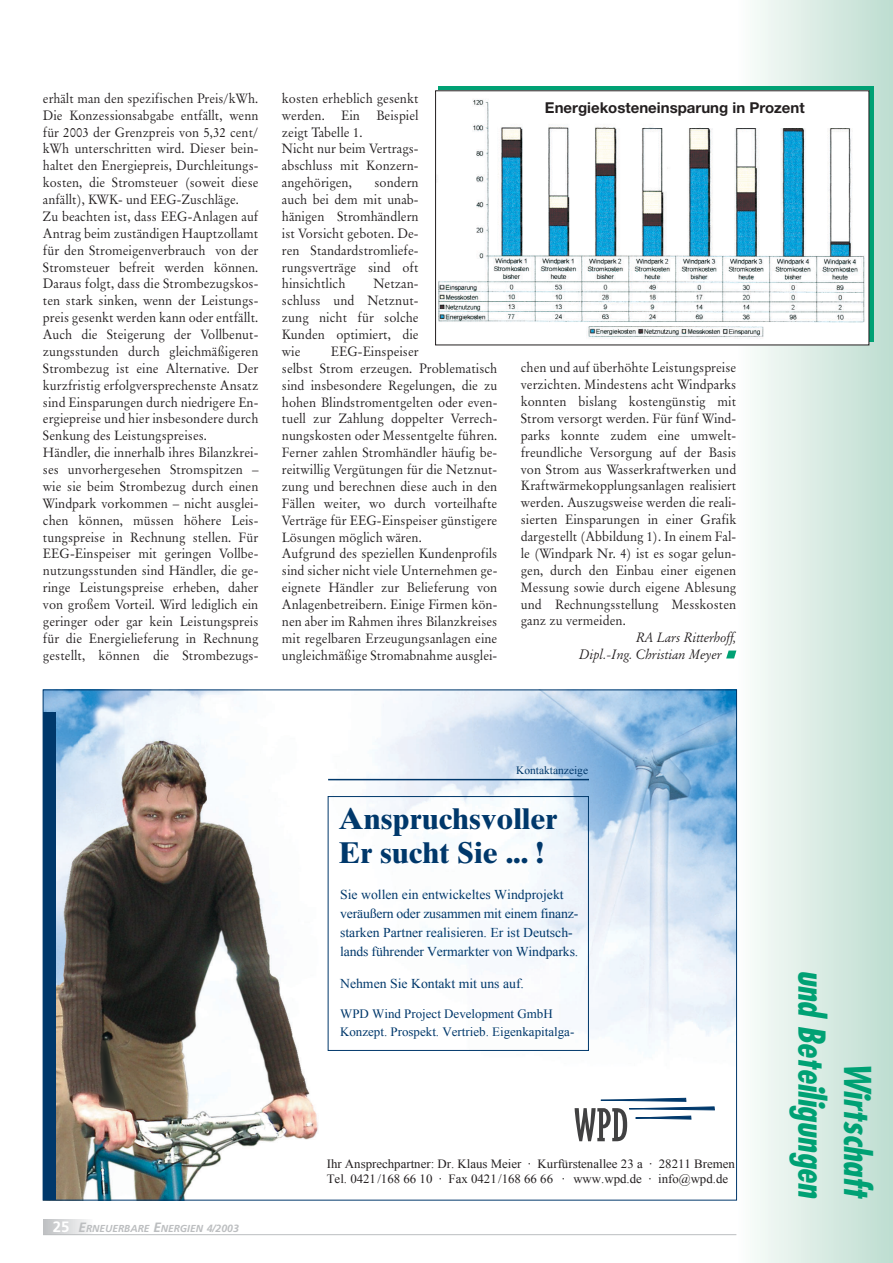
<style>
.page{position:relative;width:893px;height:1263px;background:#fff}
.page>*{position:absolute;margin:0;border:0;box-sizing:border-box;transform-origin:0 0}
.t1{font:italic 700 condensed 36px/45.6px "Futura";color:#00a174;text-align:right}
.t2{font:700 30px/33.9px "Times Ten";color:#00386b}
.t3{font:700 15px "Helvetica Neue";color:#231f20}
.t4{font:13.5px/16.8px "Original Garamond BT";color:#231f20;text-align:justify;scale:.96 1}
.t5{font:13.5px/16.8px "Original Garamond BT";color:#231f20;scale:.95 1}
.t6{font:13.5px/18.9px "Times New Roman";color:#00386b}
.t7{font:italic 13.5px/17px "Original Garamond BT";color:#231f20;scale:.96 1}
.t8{font:12.75px/17.9px "Times New Roman";color:#00386b}
.t9{font:12.6px/15.1px "Times New Roman";color:#231f20}
.t10{font:11.25px "Times New Roman";color:#00386b}
.t11{font:italic 700 10.2px "Frutiger";color:#bcbec0}
.s1{font-style:normal;font-size:15px;color:#fff}
.s2{font-size:13.5px}
.s3{font-size:10.5px}
</style>
<div class="page">
<div style="left:736px;top:0;width:156px;height:1263px;background:linear-gradient(to right,#fbfdfc,#beddd0)"></div>
<svg style="left:438px;top:87px;width:435px;height:255px;background:#3c9c81"></svg>
<svg style="left:43px;top:1219px;width:45px;height:15px"></svg>
<hr style="left:43px;top:1234px;width:693px;height:1px;background:#bcbec0">
<img style="left:45px;top:692px;width:690px;height:507px">
<svg style="left:574px;top:1097px;width:141px;height:44px"></svg>
<div style="left:43px;top:713px;width:13px;height:487px;background:#00386b"></div>
<div style="left:328px;top:796px;width:261px;height:255px;border:1px solid #00386b"></div>
<hr style="left:328px;top:779px;width:261px;height:1px;background:#00386b">
<svg style="left:726px;top:651px;width:10px;height:7px"></svg>
<img style="left:438px;top:92px;width:429px;height:251px">
<p class="t5" style="left:43px;top:91px;width:228px">erhält man den spezifischen Preis/kWh.<br>Die Konzessionsabgabe entfällt, wenn für 2003 der Grenzpreis von 5,32 cent/ kWh unterschritten wird. Dieser bein&shy;haltet den Energiepreis, Durchleitungs&shy;kosten, die Stromsteuer (soweit diese anfällt), KWK- und EEG-Zuschläge.<br>Zu beachten ist, dass EEG-Anlagen auf Antrag beim zuständigen Hauptzollamt für den Stromeigenverbrauch von der Stromsteuer befreit werden können.<br>Daraus folgt, dass die Strombezugskos&shy;ten stark sinken, wenn der Leistungs&shy;preis gesenkt werden kann oder entfällt.<br>Auch die Steigerung der Vollbenut&shy;zungsstunden durch gleichmäßigeren Strombezug ist eine Alternative. Der kurzfristig erfolgversprechenste Ansatz sind Einsparungen durch niedrigere En&shy;ergiepreise und hier insbesondere durch Senkung des Leistungspreises.<br>Händler, die innerhalb ihres Bilanzkrei&shy;ses unvorhergesehen Stromspitzen – wie sie beim Strombezug durch einen Windpark vorkommen – nicht ausglei&shy;chen können, müssen höhere Leis&shy;tungspreise in Rechnung stellen. Für EEG-Einspeiser mit geringen Vollbe&shy;nutzungsstunden sind Händler, die ge&shy;ringe Leistungspreise erheben, daher von großem Vorteil. Wird lediglich ein geringer oder gar kein Leistungspreis für die Energielieferung in Rechnung gestellt, können die Strombezugs-</p>
<p class="t4" style="left:282px;top:91px;width:144px;text-align:left">kosten erheblich gesenkt werden. Ein Beispiel zeigt Tabelle 1.<br>Nicht nur beim Vertrags&shy;abschluss mit Konzern&shy;angehörigen,</p>
<p class="t4" style="left:282px;top:176px;width:144px;text-indent:93px">sondern auch bei dem mit unab&shy;hänigen Stromhändlern ist Vorsicht geboten. De&shy;ren Standardstromliefe&shy;rungsverträge sind oft hinsichtlich</p>
<p class="t4" style="left:282px;top:277px;width:144px;text-indent:91px">Netzan&shy;schluss und Netznut&shy;zung nicht für solche Kunden optimiert, die wie</p>
<p class="t4" style="left:282px;top:344px;width:226px;text-align:left;text-indent:49px">EEG-Einspeiser<br>selbst Strom erzeugen. Problematisch sind insbesondere Regelungen, die zu hohen Blindstromentgelten oder even&shy;tuell zur Zahlung doppelter Verrech&shy;nungskosten oder Messentgelte führen.<br>Ferner zahlen Stromhändler häufig be&shy;reitwillig Vergütungen für die Netznut&shy;zung und berechnen diese auch in den Fällen weiter, wo durch vorteilhafte Verträge für EEG-Einspeiser günstigere Lösungen möglich wären.<br>Aufgrund des speziellen Kundenprofils sind sicher nicht viele Unternehmen ge&shy;eignete Händler zur Belieferung von Anlagenbetreibern. Einige Firmen kön&shy;nen aber im Rahmen ihres Bilanzkreises mit regelbaren Erzeugungsanlagen eine ungleichmäßige Stromabnahme ausglei-</p>
<p class="t3" style="left:545px;top:102px;width:261px">Energiekosteneinsparung in Prozent</p>
<p class="t4" style="left:521px;top:361px;width:226px">chen und auf überhöhte Leistungspreise verzichten. Mindestens acht Windparks konnten bislang kostengünstig mit Strom versorgt werden. Für fünf Wind&shy;parks konnte zudem eine umwelt&shy;freundliche Versorgung auf der Basis von Strom aus Wasserkraftwerken und Kraftwärmekopplungsanlagen realisiert werden. Auszugsweise werden die reali&shy;sierten Einsparungen in einer Grafik dargestellt (Abbildung 1). In einem Fal&shy;le (Windpark Nr. 4) ist es sogar gelun&shy;gen, durch den Einbau einer eigenen Messung sowie durch eigene Ablesung und Rechnungsstellung Messkosten ganz zu vermeiden.</p>
<p class="t7" style="left:579px;top:631px;width:165px;text-indent:57px">RA Lars Ritterhoff,<br>Dipl.-Ing. Christian Meyer</p>
<p class="t11" style="left:53px;top:1224px;width:187px"><span class="s1">25</span> <span class="s2">E</span>RNEUERBARE <span class="s2">E</span>NERGIEN <span class="s3">4/2003</span></p>
<p class="t10" style="left:516px;top:764px;width:73px">Kontaktanzeige</p>
<h2 class="t2" style="left:338px;top:804px;width:220px">Anspruchsvoller<br>Er sucht Sie ... !</h2>
<p class="t6" style="left:340px;top:885px;width:240px">Sie wollen ein entwickeltes Windprojekt veräußern oder zusammen mit einem finanz&shy;starken Partner realisieren. Er ist Deutsch&shy;lands führender Vermarkter von Windparks.</p>
<p class="t6" style="left:340px;top:974px;width:185px">Nehmen Sie Kontakt mit uns auf.</p>
<p class="t8" style="left:340px;top:1005px;width:236px">WPD Wind Project Development GmbH<br>Konzept. Prospekt. Vertrieb. Eigenkapitalga-</p>
<p class="t9" style="left:327px;top:1156px;width:409px">Ihr Ansprechpartner: Dr. Klaus Meier · Kurfürstenallee 23 a · 28211 Bremen<br>Tel. 0421/168 66 10 · Fax 0421/168 66 66 · www.wpd.de · info@wpd.de</p>
<h1 class="t1" style="left:876px;top:970px;width:231px;rotate:90deg">Wirtschaft<br>und Beteiligungen</h1>
</div>
